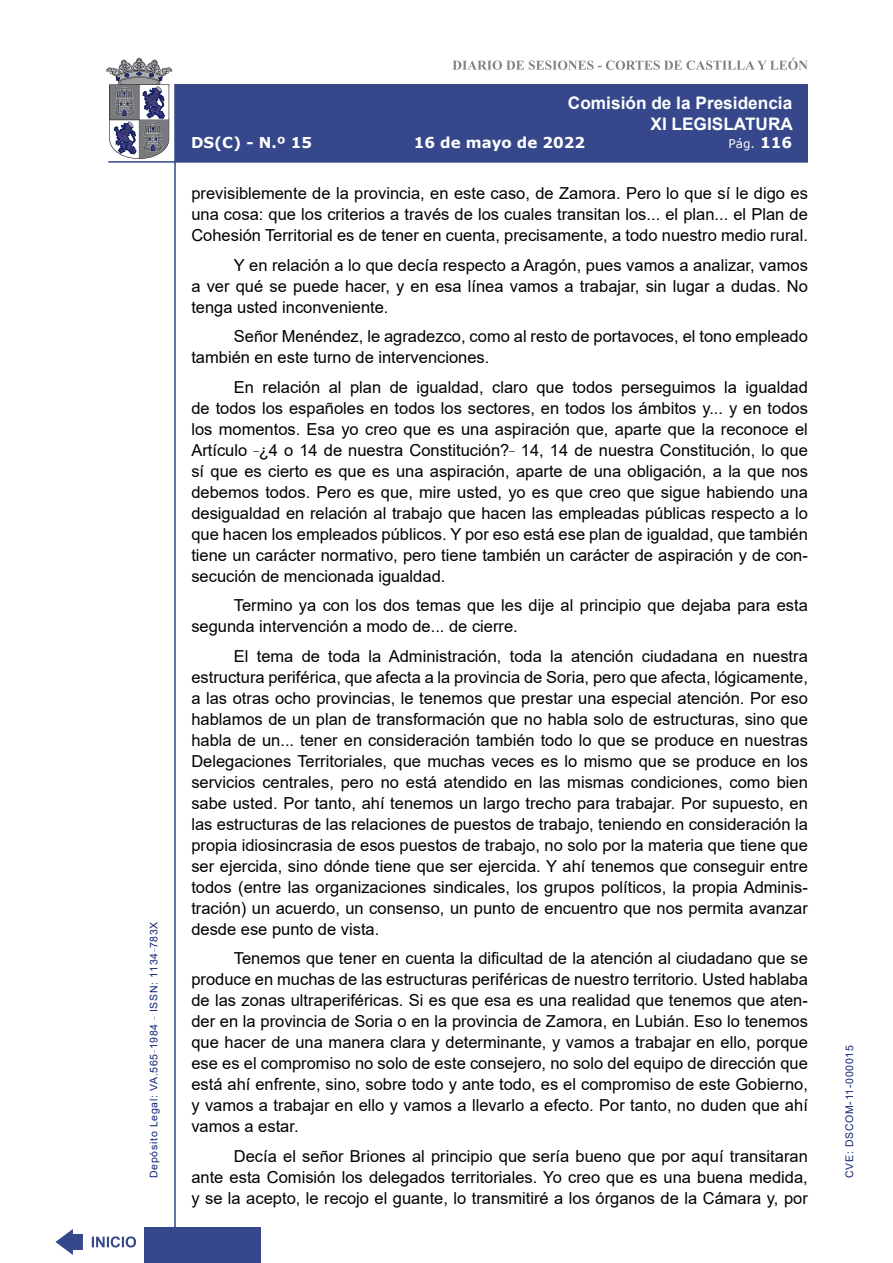
<style>
.page{position:relative;width:893px;height:1263px;background:#fff}
.page>*{position:absolute;margin:0;border:0;box-sizing:border-box;transform-origin:0 0}
.t1{font:700 17.25px/20.7px "Arial";color:#fff;text-align:right}
.t2{font:16.5px/21px "Arial";color:#000;text-align:justify}
.t3{font:700 15px "Verdana";color:#fff}
.t4{font:12px "Verdana";color:#fff}
.t5{font:10.5px "Arial";letter-spacing:.065em;color:#122678}
.s1{font-weight:700;font-size:15px}
</style>
<div class="page">
<svg style="left:452px;top:58px;width:356px;height:12px"></svg>
<hr style="left:174px;top:84px;width:2px;height:1179px;background:#36478c">
<div style="left:144px;top:1227px;width:117px;height:36px;background:#36478c"></div>
<div style="left:175px;top:84px;width:633px;height:78px;background:#36478c"></div>
<hr style="left:108px;top:161px;width:700px;height:2px;background:#36478c">
<svg style="left:92px;top:1236px;width:44px;height:11px"></svg>
<svg style="left:55px;top:1229px;width:28px;height:26px"></svg>
<svg style="left:106px;top:58px;width:66px;height:101px"></svg>
<p class="t5" style="left:146px;top:1178px;width:258px;rotate:-90deg">Depósito Legal: VA.565<sup>_</sup>1984 <sup>_</sup> ISSN: 1134<sup>_</sup>783X</p>
<p class="t1" style="left:568px;top:93px;width:226px">Comisión de la Presidencia<br>XI LEGISLATURA</p>
<p class="t3" style="left:191px;top:132px;width:123px">DS(C) - N.º 15</p>
<p class="t3" style="left:414px;top:132px;width:173px">16 de mayo de 2022</p>
<p class="t4" style="left:729px;top:135px;width:65px">Pág. <span class="s1">116</span></p>
<p class="t2" style="left:191px;top:183px;width:618px">previsiblemente de la provincia, en este caso, de Zamora. Pero lo que sí le digo es una cosa: que los criterios a través de los cuales transitan los... el plan... el Plan de Cohesión Territorial es de tener en cuenta, precisamente, a todo nuestro medio rural.</p>
<p class="t2" style="left:191px;top:254px;width:618px;text-indent:43px">Y en relación a lo que decía respecto a Aragón, pues vamos a analizar, vamos a ver qué se puede hacer, y en esa línea vamos a trabajar, sin lugar a dudas. No tenga usted inconveniente.</p>
<p class="t2" style="left:191px;top:326px;width:618px;text-indent:43px">Señor Menéndez, le agradezco, como al resto de portavoces, el tono empleado también en este turno de intervenciones.</p>
<p class="t2" style="left:191px;top:376px;width:618px;text-indent:43px">En relación al plan de igualdad, claro que todos perseguimos la igualdad de todos los españoles en todos los sectores, en todos los ámbitos y... y en todos los momentos. Esa yo creo que es una aspiración que, aparte que la reconoce el Artículo <sup>_</sup>¿4 o 14 de nuestra Constitución?<sup>_</sup> 14, 14 de nuestra Constitución, lo que sí que es cierto es que es una aspiración, aparte de una obligación, a la que nos debemos todos. Pero es que, mire usted, yo es que creo que sigue habiendo una desigualdad en relación al trabajo que hacen las empleadas públicas respecto a lo que hacen los empleados públicos. Y por eso está ese plan de igualdad, que también tiene un carácter normativo, pero tiene también un carácter de aspiración y de con&shy;secución de mencionada igualdad.</p>
<p class="t2" style="left:191px;top:595px;width:618px;text-indent:43px">Termino ya con los dos temas que les dije al principio que dejaba para esta segunda intervención a modo de... de cierre.</p>
<p class="t2" style="left:191px;top:645px;width:618px;text-indent:43px">El tema de toda la Administración, toda la atención ciudadana en nuestra estructura periférica, que afecta a la provincia de Soria, pero que afecta, lógicamente, a las otras ocho provincias, le tenemos que prestar una especial atención. Por eso hablamos de un plan de transformación que no habla solo de estructuras, sino que habla de un... tener en consideración también todo lo que se produce en nuestras Delegaciones Territoriales, que muchas veces es lo mismo que se produce en los servicios centrales, pero no está atendido en las mismas condiciones, como bien sabe usted. Por tanto, ahí tenemos un largo trecho para trabajar. Por supuesto, en las estructuras de las relaciones de puestos de trabajo, teniendo en consideración la propia idiosincrasia de esos puestos de trabajo, no solo por la materia que tiene que ser ejercida, sino dónde tiene que ser ejercida. Y ahí tenemos que conseguir entre todos (entre las organizaciones sindicales, los grupos políticos, la propia Adminis&shy;tración) un acuerdo, un consenso, un punto de encuentro que nos permita avanzar desde ese punto de vista.</p>
<p class="t2" style="left:191px;top:948px;width:618px;text-indent:43px">Tenemos que tener en cuenta la dificultad de la atención al ciudadano que se produce en muchas de las estructuras periféricas de nuestro territorio. Usted hablaba de las zonas ultraperiféricas. Si es que esa es una realidad que tenemos que aten&shy;der en la provincia de Soria o en la provincia de Zamora, en Lubián. Eso lo tenemos que hacer de una manera clara y determinante, y vamos a trabajar en ello, porque ese es el compromiso no solo de este consejero, no solo del equipo de dirección que está ahí enfrente, sino, sobre todo y ante todo, es el compromiso de este Gobierno, y vamos a trabajar en ello y vamos a llevarlo a efecto. Por tanto, no duden que ahí vamos a estar.</p>
<p class="t2" style="left:191px;top:1145px;width:618px;text-indent:43px">Decía el señor Briones al principio que sería bueno que por aquí transitaran ante esta Comisión los delegados territoriales. Yo creo que es una buena medida, y se la acepto, le recojo el guante, lo transmitiré a los órganos de la Cámara y, por</p>
<p class="t5" style="left:842px;top:1178px;width:134px;rotate:-90deg">CVE: DSCOM-11-000015</p>
</div>
